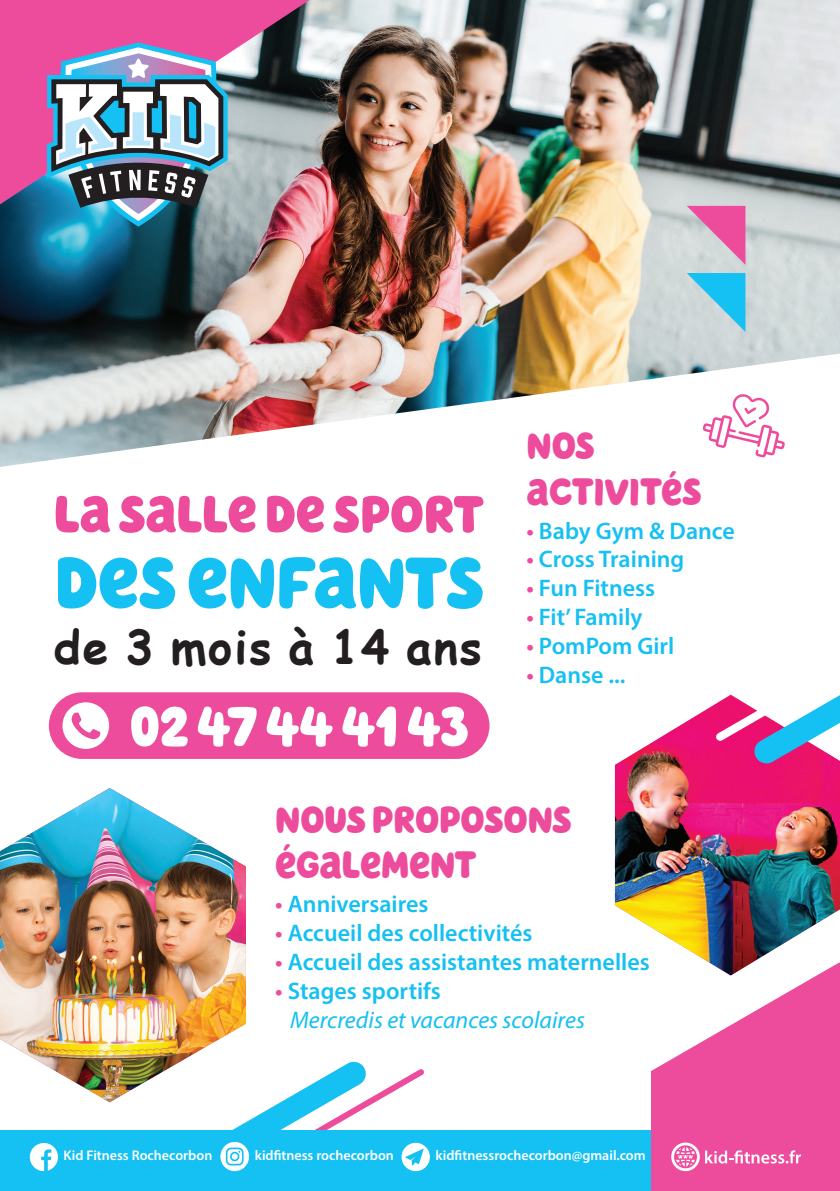
<style>
.page{position:relative;width:840px;height:1191px;background:#fff}
.page>*{position:absolute;margin:0;border:0;box-sizing:border-box;transform-origin:0 0}
.t1{font:74px "Hello Headline W00";color:#15c0f2}
.t2{font:57.6px "Hello Headline W00";color:#fff}
.t3{font:53px "Hello Headline W00";color:#ed4c9c}
.t4{font:700 46px "Comic Sans MS";letter-spacing:.04em;color:#231f20}
.t5{font:38px/45.6px "Hello Headline W00";letter-spacing:-.005em;color:#ed4c9c}
.t6{font:24px "Myriad Variable Concept";color:#15c0f2}
.t7{font:italic 24px/28.8px "Myriad Variable Concept";color:#15c0f2}
.t8{font:14px "Myriad Variable Concept";color:#fff}
.s1{color:#ed4c9c}
.s2{font-style:normal;color:#ed4c9c}
.s3{font-style:normal}
</style>
<div class="page">
<img style="left:0;top:0;width:839px;height:353px">
<svg style="left:0;top:353px;width:839px;height:406px"></svg>
<div style="left:49px;top:692px;width:440px;height:67px;background:#ed4c9c;border-radius:33px"></div>
<svg style="left:0;top:0;width:309px;height:204px;background:#be6897"></svg>
<svg style="left:47px;top:43px;width:182px;height:183px"></svg>
<svg style="left:686px;top:206px;width:59px;height:59px;background:#dd93ba"></svg>
<svg style="left:686px;top:273px;width:59px;height:59px;background:#74cce4"></svg>
<svg style="left:702px;top:393px;width:82px;height:64px"></svg>
<svg style="left:62px;top:702px;width:47px;height:47px"></svg>
<img style="left:0;top:788px;width:246px;height:272px">
<img style="left:614px;top:695px;width:225px;height:267px">
<svg style="left:715px;top:507px;width:124px;height:256px"></svg>
<svg style="left:367px;top:1069px;width:57px;height:38px"></svg>
<svg style="left:36px;top:1060px;width:331px;height:70px"></svg>
<div style="left:0;top:1130px;width:839px;height:61px;background:#15c0f2"></div>
<svg style="left:651px;top:962px;width:188px;height:229px;fill:#ed4c9c"></svg>
<svg style="left:29px;top:1143px;width:29px;height:28px"></svg>
<svg style="left:401px;top:1142px;width:28px;height:29px"></svg>
<svg style="left:670px;top:1142px;width:130px;height:29px;background:#f071b0"></svg>
<svg style="left:220px;top:1141px;width:29px;height:30px"></svg>
<h3 class="t3" style="left:54px;top:483px;width:431px">LA SALLE DE SPORT</h3>
<h1 class="t1" style="left:54px;top:540px;width:431px">DES ENFANTS</h1>
<h3 class="t4" style="left:54px;top:613px;width:429px">de 3 mois à 14 ans</h3>
<h2 class="t2" style="left:129px;top:693px;width:340px">02 47 44 41 43</h2>
<h3 class="t5" style="left:526px;top:424px;width:176px">NOS<br>ACTIVITÉS</h3>
<p class="t6" style="left:526px;top:516px;width:210px"><span class="s1">•</span> Baby Gym &amp; Dance</p>
<p class="t6" style="left:526px;top:545px;width:159px"><span class="s1">•</span> Cross Training</p>
<p class="t6" style="left:526px;top:574px;width:130px"><span class="s1">•</span> Fun Fitness</p>
<p class="t6" style="left:526px;top:603px;width:117px"><span class="s1">•</span> Fit’ Family</p>
<p class="t6" style="left:526px;top:631px;width:149px"><span class="s1">•</span> PomPom Girl</p>
<p class="t6" style="left:526px;top:660px;width:101px"><span class="s1">•</span> Danse ...</p>
<h3 class="t5" style="left:275px;top:797px;width:297px">NOUS PROPOSONS<br>ÉGALEMENT</h3>
<p class="t6" style="left:275px;top:890px;width:155px"><span class="s1">•</span> Anniversaires</p>
<p class="t6" style="left:275px;top:919px;width:258px"><span class="s1">•</span> Accueil des collectivités</p>
<p class="t6" style="left:275px;top:947px;width:376px"><span class="s1">•</span> Accueil des assistantes maternelles</p>
<p class="t7" style="left:290px;top:976px;width:296px;text-indent:-15px"><span class="s2">•</span> <span class="s3">Stages sportifs<br></span>Mercredis et vacances scolaires</p>
<p class="t8" style="left:64px;top:1147px;width:150px">Kid Fitness Rochecorbon</p>
<p class="t8" style="left:254px;top:1147px;width:141px">kidfitness rochecorbon</p>
<p class="t8" style="left:435px;top:1147px;width:211px">kidfitnessrochecorbon@gmail.com</p>
</div>
